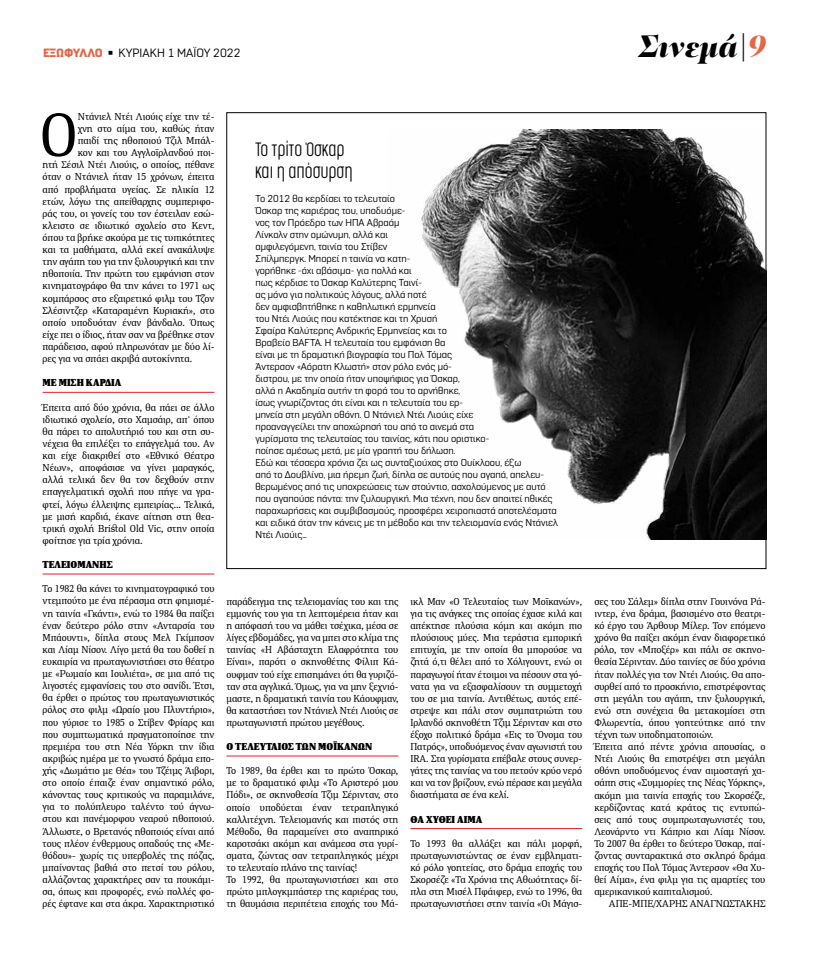
<style>
.page{position:relative;width:823px;height:964px;background:#fff}
.page>*{position:absolute;margin:0;border:0;box-sizing:border-box;transform-origin:0 0}
.t1{font:61.7px "PFDIN Serif";color:#000}
.t2{font:italic 900 32px "PF Regal Display Pro";color:#000}
.t3{font:200 18px/21.6px "Cocogoose Compressed";color:#000}
.t4{font:12px "Normative Pro";color:#000}
.t5{font:10px/12.1px "PFDIN Serif";color:#000;text-align:justify}
.t6{font:10px/12px "Normative Pro";color:#000}
.t7{font:900 10px "PFDIN Serif";color:#000}
.s1{font-weight:900;color:#e46644}
.s2{color:#e46644}
</style>
<div class="page">
<hr style="left:43px;top:392px;width:171px;height:1px;background:#ed1d24">
<hr style="left:43px;top:574px;width:171px;height:1px;background:#ed1d24">
<hr style="left:226px;top:756px;width:172px;height:1px;background:#ed1d24">
<hr style="left:410px;top:828px;width:172px;height:1px;background:#ed1d24">
<img style="left:421px;top:130px;width:344px;height:410px">
<p class="t4" style="left:43px;top:46px;width:199px"><span class="s1">ΕΞΩΦΥΛΛΟ</span> ◾ ΚΥΡΙΑΚΗ 1 ΜΑΪΟΥ 2022</p>
<h2 class="t2" style="left:638px;top:26px;width:129px">Σινεμά|<span class="s2">9</span></h2>
<h1 class="t1" style="left:39px;top:96px;width:40px">Ο</h1>
<p class="t5" style="left:78px;top:111px;width:138px">Ντάνιελ Ντέι Λιούις είχε την τέ-</p>
<p class="t5" style="left:78px;top:123px;width:138px">χνη στο αίμα του, καθώς ήταν</p>
<p class="t5" style="left:78px;top:135px;width:138px">παιδί της ηθοποιού Τζιλ Μπάλ-</p>
<p class="t5" style="left:78px;top:147px;width:138px">κον και του Αγγλοϊρλανδού ποι-</p>
<p class="t5" style="left:43px;top:159px;width:173px">ητή Σέσιλ Ντέι Λιούις, ο οποίος, πέθανε</p>
<p class="t5" style="left:43px;top:171px;width:173px">όταν ο Ντάνιελ ήταν 15 χρόνων, έπειτα</p>
<p class="t5" style="left:43px;top:183px;width:173px">από προβλήματα υγείας. Σε ηλικία 12</p>
<p class="t5" style="left:43px;top:195px;width:173px">ετών, λόγω της απείθαρχης συμπεριφο-</p>
<p class="t5" style="left:43px;top:207px;width:173px">ράς του, οι γονείς του τον έστειλαν εσώ-</p>
<p class="t5" style="left:43px;top:219px;width:173px">κλειστο σε ιδιωτικό σχολείο στο Κεντ,</p>
<p class="t5" style="left:43px;top:231px;width:173px">όπου τα βρήκε σκούρα με τις τυπικότητες</p>
<p class="t5" style="left:43px;top:244px;width:173px">και τα μαθήματα, αλλά εκεί ανακάλυψε</p>
<p class="t5" style="left:43px;top:256px;width:173px">την αγάπη του για την ξυλουργική και την</p>
<p class="t5" style="left:43px;top:268px;width:173px">ηθοποιία. Την πρώτη του εμφάνιση στον</p>
<p class="t5" style="left:43px;top:280px;width:173px">κινηματογράφο θα την κάνει το 1971 ως</p>
<p class="t5" style="left:43px;top:292px;width:173px">κομπάρσος στο εξαιρετικό φιλμ του Τζον</p>
<p class="t5" style="left:43px;top:304px;width:173px">Σλέσιντζερ «Καταραμένη Κυριακή», στο</p>
<p class="t5" style="left:43px;top:316px;width:173px">οποίο υποδυόταν έναν βάνδαλο. Όπως</p>
<p class="t5" style="left:43px;top:328px;width:173px">είχε πει ο ίδιος, ήταν σαν να βρέθηκε στον</p>
<p class="t5" style="left:43px;top:340px;width:173px">παράδεισο, αφού πληρωνόταν με δύο λί-</p>
<p class="t5" style="left:43px;top:353px;width:151px">ρες για να σπάει ακριβά αυτοκίνητα.</p>
<p class="t7" style="left:43px;top:376px;width:80px">ΜΕ ΜΙΣΉ ΚΑΡΔΙΆ</p>
<p class="t5" style="left:43px;top:401px;width:173px">Έπειτα από δύο χρόνια, θα πάει σε άλλο ιδιωτικό σχολείο, στο Χαμσάιρ, απ' όπου θα πάρει το απολυτήριό του και στη συ&shy;νέχεια θα επιλέξει το επάγγελμά του. Αν και είχε διακριθεί στο «Εθνικό Θέατρο Νέων», αποφάσισε να γίνει μαραγκός, αλλά τελικά δεν θα τον δεχθούν στην επαγγελματική σχολή που πήγε να γρα&shy;φτεί, λόγω έλλειψης εμπειρίας… Τελικά, με μισή καρδιά, έκανε αίτηση στη θεα&shy;τρική σχολή Bristol Old Vic, στην οποία φοίτησε για τρία χρόνια.</p>
<p class="t7" style="left:43px;top:558px;width:72px">ΤΕΛΕΙΟΜΑΝΉΣ</p>
<p class="t5" style="left:43px;top:583px;width:173px">Το 1982 θα κάνει το κινηματογραφικό του ντεμπούτο με ένα πέρασμα στη φημισμέ&shy;νη ταινία «Γκάντι», ενώ το 1984 θα παίξει έναν δεύτερο ρόλο στην «Ανταρσία του Μπάουντι», δίπλα στους Μελ Γκίμπσον και Λίαμ Νίσον. Λίγο μετά θα του δοθεί η ευκαιρία να πρωταγωνιστήσει στο θέατρο με «Ρωμαίο και Ιουλιέτα», σε μια από τις λιγοστές εμφανίσεις του στο σανίδι. Έτσι, θα έρθει ο πρώτος του πρωταγωνιστικός ρόλος στο φιλμ «Ωραίο μου Πλυντήριο», που γύρισε το 1985 ο Στίβεν Φρίαρς και που συμπτωματικά πραγματοποίησε την πρεμιέρα του στη Νέα Υόρκη την ίδια ακριβώς ημέρα με το γνωστό δράμα επο&shy;χής «Δωμάτιο με Θέα» του Τζέιμς Άιβορι, στο οποίο έπαιζε έναν σημαντικό ρόλο, κάνοντας τους κριτικούς να παραμιλάνε, για το πολύπλευρο ταλέντο τού άγνω&shy;στου και πανέμορφου νεαρού ηθοποιού.<br>Άλλωστε, ο Βρετανός ηθοποιός είναι από τους πλέον ένθερμους οπαδούς της «Με&shy;θόδου»- χωρίς τις υπερβολές της πόζας, μπαίνοντας βαθιά στο πετσί του ρόλου, αλλάζοντας χαρακτήρες σαν τα πουκάμι&shy;σα, όπως και προφορές, ενώ πολλές φο&shy;ρές έφτανε και στα άκρα. Χαρακτηριστικό</p>
<h3 class="t3" style="left:255px;top:138px;width:99px">Το τρίτο Όσκαρ και η απόσυρση</h3>
<p class="t6" style="left:255px;top:192px;width:304px">Το 2012 θα κερδίσει το τελευταίο<br>Όσκαρ της καριέρας του, υποδυόμε-<br>νος τον Πρόεδρο των ΗΠΑ Αβραάμ<br>Λίνκολν στην ομώνυμη, αλλά και<br>αμφιλεγόμενη, ταινία του Στίβεν<br>Σπίλμπεργκ. Μπορεί η ταινία να κατη-<br>γορήθηκε -όχι αβάσιμα- για πολλά και<br>πως κέρδισε το Όσκαρ Καλύτερης Ταινί-<br>ας μόνο για πολιτικούς λόγους, αλλά ποτέ<br>δεν αμφισβητήθηκε η καθηλωτική ερμηνεία<br>του Ντέι Λιούις που κατέκτησε και τη Χρυσή<br>Σφαίρα Καλύτερης Ανδρικής Ερμηνείας και το<br>Βραβείο BAFTA. Η τελευταία του εμφάνιση θα<br>είναι με τη δραματική βιογραφία του Πολ Τόμας<br>Άντερσον «Αόρατη Κλωστή» στον ρόλο ενός μό-<br>διστρου, με την οποία ήταν υποψήφιος για Όσκαρ,<br>αλλά η Ακαδημία αυτήν τη φορά του το αρνήθηκε,<br>ίσως γνωρίζοντας ότι είναι και η τελευταία του ερ-<br>μηνεία στη μεγάλη οθόνη. Ο Ντάνιελ Ντέι Λιούις είχε<br>προαναγγείλει την αποχώρησή του από το σινεμά στα<br>γυρίσματα της τελευταίας του ταινίας, κάτι που οριστικο-<br>ποίησε αμέσως μετά, με μία γραπτή του δήλωση.<br>Εδώ και τέσσερα χρόνια ζει ως συνταξιούχος στο Ουίκλοου, έξω<br>από το Δουβλίνο, μια ήρεμη ζωή, δίπλα σε αυτούς που αγαπά, απελευ&shy;θερωμένος από τις υποχρεώσεις των στούντιο, ασχολούμενος με αυτό που αγαπούσε πάντα: την ξυλουργική. Μια τέχνη, που δεν απαιτεί ηθικές παραχωρήσεις και συμβιβασμούς, προσφέρει χειροπιαστά αποτελέσματα και ειδικά όταν την κάνεις με τη μέθοδο και την τελειομανία ενός Ντάνιελ Ντέι Λιούις...</p>
<p class="t5" style="left:226px;top:595px;width:173px">παράδειγμα της τελειομανίας του και της εμμονής του για τη λεπτομέρεια ήταν και η απόφασή του να μάθει τσέχικα, μέσα σε λίγες εβδομάδες, για να μπει στο κλίμα της ταινίας «Η Αβάσταχτη Ελαφρότητα του Είναι», παρότι ο σκηνοθέτης Φίλιπ Κά&shy;ουφμαν τού είχε επισημάνει ότι θα γυριζό&shy;ταν στα αγγλικά. Όμως, για να μην ξεχνιό&shy;μαστε, η δραματική ταινία του Κάουφμαν, θα καταστήσει τον Ντάνιελ Ντέι Λιούις σε πρωταγωνιστή πρώτου μεγέθους.</p>
<p class="t7" style="left:226px;top:740px;width:147px">Ο ΤΕΛΕΥΤΑΊΟΣ ΤΩΝ ΜΟΪΚΑΝΏΝ</p>
<p class="t5" style="left:226px;top:765px;width:173px;text-align:left">Το 1989, θα έρθει και το πρώτο Όσκαρ, με το δραματικό φιλμ «Το Αριστερό μου Πόδι», σε σκηνοθεσία Τζιμ Σέρινταν, στο οποίο υποδύεται έναν τετραπληγικό καλλιτέχνη. Τελειομανής και πιστός στη Μέθοδο, θα παραμείνει στο αναπηρικό καροτσάκι ακόμη και ανάμεσα στα γυρί&shy;σματα, ζώντας σαν τετραπληγικός μέχρι το τελευταίο πλάνο της ταινίας!<br>Το 1992, θα πρωταγωνιστήσει και στο πρώτο μπλογκμπάστερ της καριέρας του, τη θαυμάσια περιπέτεια εποχής του Μά-</p>
<p class="t5" style="left:410px;top:595px;width:173px">ικλ Μαν «Ο Τελευταίος των Μοϊκανών», για τις ανάγκες της οποίας έχασε κιλά και απέκτησε πλούσια κόμη και ακόμη πιο πλούσιους μύες. Μια τεράστια εμπορική επιτυχία, με την οποία θα μπορούσε να ζητά ό,τι θέλει από το Χόλιγουντ, ενώ οι παραγωγοί ήταν έτοιμοι να πέσουν στα γό&shy;νατα για να εξασφαλίσουν τη συμμετοχή του σε μια ταινία. Αντιθέτως, αυτός επέ&shy;στρεψε και πάλι στον συμπατριώτη του Ιρλανδό σκηνοθέτη Τζιμ Σέρινταν και στο έξοχο πολιτικό δράμα «Εις το Όνομα του Πατρός», υποδυόμενος έναν αγωνιστή του IRΑ. Στα γυρίσματα επέβαλε στους συνερ&shy;γάτες της ταινίας να του πετούν κρύο νερό και να τον βρίζουν, ενώ πέρασε και μεγάλα διαστήματα σε ένα κελί.</p>
<p class="t7" style="left:410px;top:812px;width:73px">ΘΑ ΧΥΘΕΊ ΑΊΜΑ</p>
<p class="t5" style="left:410px;top:837px;width:173px">Το 1993 θα αλλάξει και πάλι μορφή, πρωταγωνιστώντας σε έναν εμβληματι&shy;κό ρόλο γοητείας, στο δράμα εποχής του Σκορσέζε «Τα Χρόνια της Αθωότητας» δί&shy;πλα στη Μισέλ Πφάιφερ, ενώ το 1996, θα πρωταγωνιστήσει στην ταινία «Οι Μάγισ-</p>
<p class="t5" style="left:594px;top:595px;width:172px;text-align:left">σες του Σάλεμ» δίπλα στην Γουινόνα Ρά&shy;ιντερ, ένα δράμα, βασισμένο στο θεατρι&shy;κό έργο του Άρθουρ Μίλερ. Τον επόμενο χρόνο θα παίξει ακόμη έναν διαφορετικό ρόλο, τον «Μποξέρ» και πάλι σε σκηνο&shy;θεσία Σέρινταν. Δύο ταινίες σε δύο χρόνια ήταν πολλές για τον Ντέι Λιούις. Θα απο&shy;συρθεί από το προσκήνιο, επιστρέφοντας στη μεγάλη του αγάπη, την ξυλουργική, ενώ στη συνέχεια θα μετακομίσει στη Φλωρεντία, όπου γοητεύτηκε από την τέχνη των υποδηματοποιών.<br>Έπειτα από πέντε χρόνια απουσίας, ο Ντέι Λιούις θα επιστρέψει στη μεγάλη οθόνη υποδυόμενος έναν αιμοσταγή χα&shy;σάπη στις «Συμμορίες της Νέας Υόρκης», ακόμη μια ταινία εποχής του Σκορσέζε, κερδίζοντας κατά κράτος τις εντυπώ&shy;σεις από τους συμπρωταγωνιστές του, Λεονάρντο ντι Κάπριο και Λίαμ Νίσον.<br>Το 2007 θα έρθει το δεύτερο Όσκαρ, παί&shy;ζοντας συνταρακτικά στο σκληρό δράμα εποχής του Πολ Τόμας Άντερσον «Θα Χυ&shy;θεί Αίμα», ένα φιλμ για τις αμαρτίες του αμερικανικού καπιταλισμού.</p>
<p class="t5" style="left:608px;top:898px;width:158px">ΑΠΕ-ΜΠΕ/ΧΑΡΗΣ ΑΝΑΓΝΩΣΤΑΚΗΣ</p>
</div>
